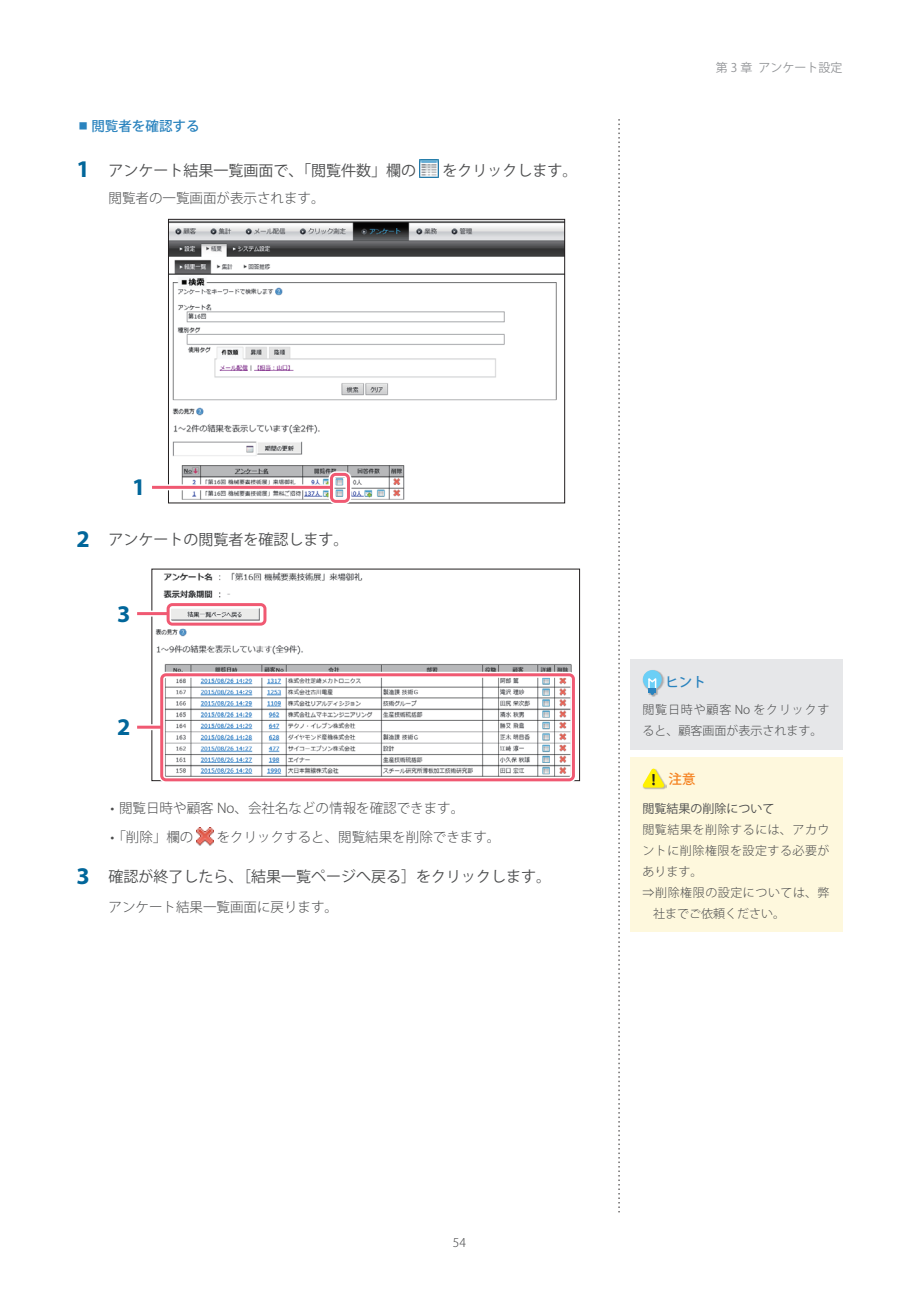
<style>
.page{position:relative;width:919px;height:1289px;background:#fff}
.page>*{position:absolute;margin:0;border:0;box-sizing:border-box;transform-origin:0 0}
.t1{font:700 24px "Myriad Pro";color:#01669a}
.t2{font:15px "Koz Go Pr 6 N";color:#4b4c4d}
.t3{font:300 13.5px "Koz Go Pr 6 N";color:#4b4c4d}
.t4{font:500 13.5px "Koz Go Pr 6 N";color:#2a83be}
.t5{font:500 13.5px "Koz Go Pr 6 N";color:#f58220}
.t6{font:300 12px "Koz Go Pr 6 N";letter-spacing:.04em;color:#4b4c4d}
.t7{font:300 12px/21px "Koz Go Pr 6 N";color:#4b4c4d}
.t8{font:12px "Koz Go Pr 6 N";color:#4b4c4d}
.t9{font:12px "Koz Go Pr 6 N";color:#939598}
.s1{font-family:"Myriad Pro";font-weight:700;font-size:24px;color:#01669a}
</style>
<div class="page">
<svg style="left:618px;top:119px;width:1px;height:1093px"></svg>
<img style="left:419px;top:160px;width:20px;height:18px">
<img style="left:170px;top:221px;width:393px;height:279px">
<div style="left:168px;top:219px;width:397px;height:284px;border:1px solid #231f20"></div>
<div style="left:152px;top:484px;width:180px;height:6px;background:#fce5e9"></div>
<div style="left:328px;top:471px;width:23px;height:33px;border:6px solid #fff;border-radius:4px"></div>
<div style="left:330px;top:473px;width:20px;height:30px;border:3px solid #f05972;border-radius:4px"></div>
<hr style="left:152px;top:486px;width:180px;height:3px;background:#f05972">
<img style="left:155px;top:572px;width:417px;height:203px">
<div style="left:137px;top:724px;width:25px;height:6px;background:#f48b9d"></div>
<div style="left:159px;top:671px;width:417px;height:111px;border:6px solid #fff;border-radius:4px"></div>
<hr style="left:137px;top:725px;width:25px;height:3px;background:#f05972">
<div style="left:160px;top:673px;width:415px;height:108px;border:3px solid #f05972;border-radius:4px"></div>
<div style="left:137px;top:610px;width:32px;height:6px;background:#fff"></div>
<div style="left:165px;top:601px;width:103px;height:26px;border:6px solid #fff;border-radius:4px"></div>
<hr style="left:137px;top:612px;width:32px;height:3px;background:#f05972">
<div style="left:167px;top:603px;width:99px;height:22px;border:3px solid #f05972;border-radius:4px"></div>
<img style="left:197px;top:827px;width:16px;height:18px">
<div style="left:629px;top:659px;width:213px;height:90px;background:#e6e7e9"></div>
<img style="left:644px;top:670px;width:20px;height:26px">
<div style="left:642px;top:670px;width:19px;height:19px;background:#6bcff6;border-radius:50%"></div>
<svg style="left:647px;top:678px;width:10px;height:17px"></svg>
<div style="left:648px;top:688px;width:8px;height:5px;background:#2a83be"></div>
<div style="left:629px;top:757px;width:213px;height:174px;background:#fef8dd"></div>
<img style="left:643px;top:782px;width:23px;height:7px">
<svg style="left:642px;top:768px;width:22px;height:19px"></svg>
<p class="t4" style="left:77px;top:118px;width:124px">⿎閲覧者を確認する</p>
<p class="t2" style="left:77px;top:162px;width:341px"><span class="s1">1</span> アンケート結果一覧画面で、「閲覧件数」欄の</p>
<p class="t2" style="left:442px;top:162px;width:136px">をクリックします。</p>
<p class="t3" style="left:108px;top:190px;width:218px">閲覧者の一覧画面が表示されます。</p>
<p class="t9" style="left:715px;top:61px;width:128px">第 3 章 アンケート設定</p>
<h1 class="t1" style="left:132px;top:471px;width:15px">1</h1>
<p class="t2" style="left:77px;top:530px;width:273px"><span class="s1">2</span> アンケートの閲覧者を確認します。</p>
<h1 class="t1" style="left:117px;top:598px;width:15px">3</h1>
<h1 class="t1" style="left:117px;top:711px;width:15px">2</h1>
<p class="t3" style="left:111px;top:800px;width:355px">• 閲覧日時や顧客 No、会社名などの情報を確認できます。</p>
<p class="t3" style="left:111px;top:829px;width:84px">•「削除」欄の</p>
<p class="t3" style="left:217px;top:829px;width:285px">をクリックすると、閲覧結果を削除できます。</p>
<p class="t2" style="left:77px;top:867px;width:476px"><span class="s1">3</span> 確認が終了したら、［結果一覧ページへ戻る］をクリックします。</p>
<p class="t3" style="left:108px;top:899px;width:231px">アンケート結果一覧画面に戻ります。</p>
<p class="t4" style="left:665px;top:674px;width:42px">ヒント</p>
<p class="t7" style="left:642px;top:699px;width:189px">閲覧日時や顧客 No をクリックすると、顧客画面が表示されます。</p>
<p class="t5" style="left:668px;top:771px;width:28px">注意</p>
<p class="t8" style="left:642px;top:801px;width:133px">閲覧結果の削除について</p>
<p class="t6" style="left:642px;top:822px;width:189px">閲覧結果を削除するには、アカウ</p>
<p class="t6" style="left:642px;top:843px;width:189px">ントに削除権限を設定する必要が</p>
<p class="t6" style="left:642px;top:864px;width:61px">あります。</p>
<p class="t6" style="left:642px;top:885px;width:189px">⇒削除権限の設定については、弊</p>
<p class="t7" style="left:653px;top:902px;width:133px">社までご依頼ください。</p>
<p class="t6" style="left:453px;top:1235px;width:15px">54</p>
</div>
